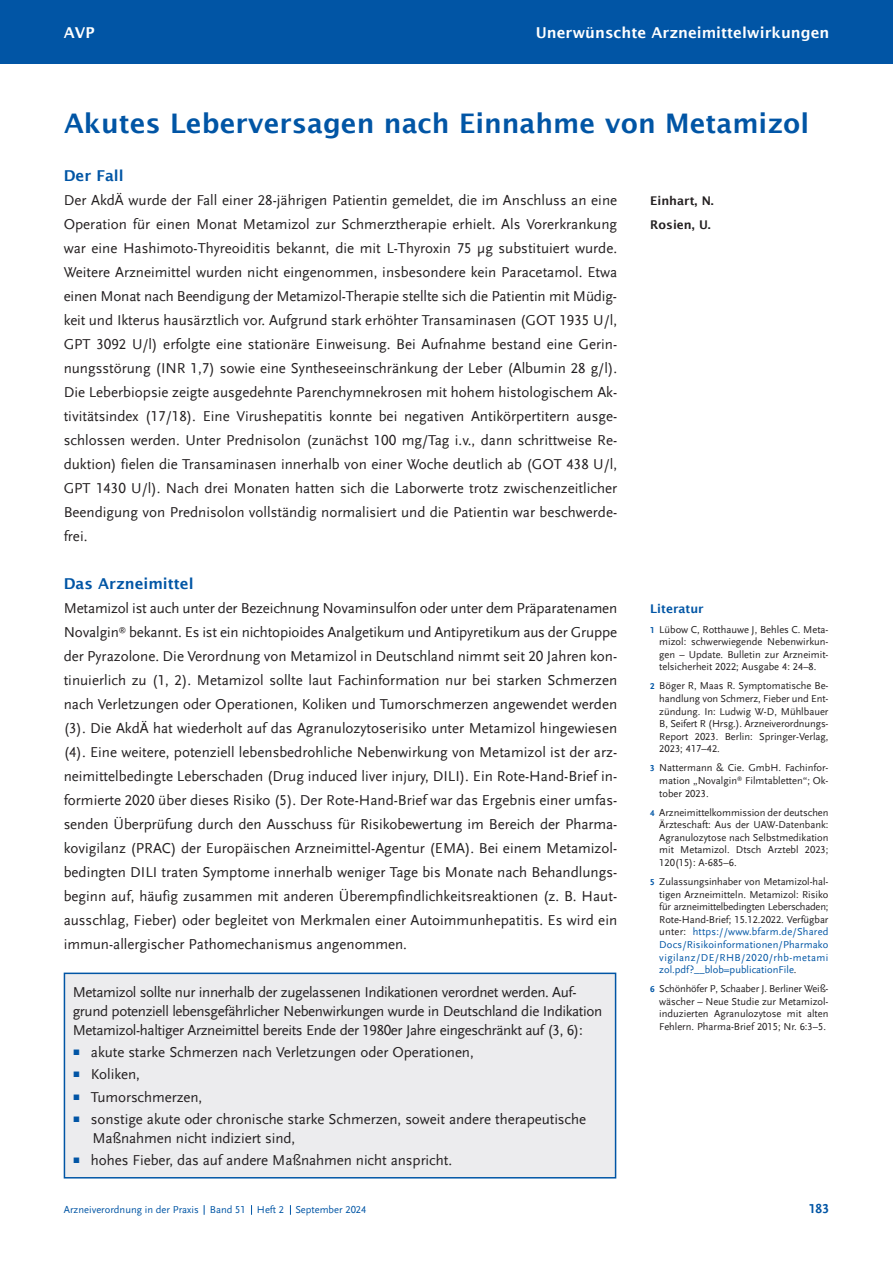
<style>
.page{position:relative;width:893px;height:1263px;background:#fff}
.page>*{position:absolute;margin:0;border:0;box-sizing:border-box;transform-origin:0 0}
.t1{font:600 27px "Lucida Sans";color:#0155a5}
.t2{font:15px/24px "Scala Sans LF";letter-spacing:-.005em;color:#231f20;text-align:justify}
.t3{font:15px/18.9px "Scala Sans LF";letter-spacing:-.025em;color:#231f20}
.t4{font:600 15px "Lucida Sans";color:#fff}
.t5{font:600 15px "Lucida Sans";color:#0155a5}
.t6{font:700 13.5px "Scala Sans LF";color:#0155a5}
.t7{font:600 12px "Lucida Sans";color:#231f20}
.t8{font:600 12px "Lucida Sans";color:#0155a5}
.t9{font:10.5px/12.6px "Scala Sans LF";color:#231f20;text-align:justify}
.t10{font:10.5px "Scala Sans LF";color:#0155a5}
.s1{font-family:"Scala Sans Expert";font-size:12px;color:#0155a5}
.s2{font-weight:700;font-size:9px;color:#0155a5}
.s3{color:#0155a5}
</style>
<div class="page">
<div style="left:0;top:0;width:893px;height:64px;background:#0155a5"></div>
<div style="left:65px;top:974px;width:550px;height:203px;background:#ececee"></div>
<div style="left:64px;top:972px;width:552px;height:206px;border:2px solid #0155a5"></div>
<p class="t4" style="left:64px;top:24px;width:32px">AVP</p>
<p class="t4" style="left:536px;top:23px;width:295px">Unerwünschte Arzneimittelwirkungen</p>
<p class="t1" style="left:64px;top:107px;width:747px">Akutes Leberversagen nach Einnahme von Metamizol</p>
<p class="t5" style="left:64px;top:167px;width:61px">Der Fall</p>
<p class="t2" style="left:64px;top:189px;width:555px">Der AkdÄ wurde der Fall einer 28-jährigen Patientin gemeldet, die im Anschluss an eine Operation für einen Monat Metamizol zur Schmerztherapie erhielt. Als Vorerkrankung war eine Hashimoto-Thyreoiditis bekannt, die mit L-Thyroxin 75 μg substituiert wurde.<br>Weitere Arzneimittel wurden nicht eingenommen, insbesondere kein Paracetamol. Etwa einen Monat nach Beendigung der Metamizol-Therapie stellte sich die Patientin mit Müdig - keit und Ikterus hausärztlich vor. Aufgrund stark erhöhter Transaminasen (GOT 1935 U/l, GPT 3092 U/l) erfolgte eine stationäre Einweisung. Bei Aufnahme bestand eine Gerin&shy;nungsstörung (INR 1,7) sowie eine Syntheseeinschränkung der Leber (Albumin 28 g/l).<br>Die Leberbiopsie zeigte ausgedehnte Parenchymnekrosen mit hohem histologischem Ak&shy;tivitätsindex (17/18). Eine Virushepatitis konnte bei negativen Antikörpertitern ausge&shy;schlossen werden. Unter Prednisolon (zunächst 100 mg/Tag i.v., dann schrittweise Re&shy;duktion) fielen die Transaminasen innerhalb von einer Woche deutlich ab (GOT 438 U/l, GPT 1430 U/l). Nach drei Monaten hatten sich die Laborwerte trotz zwischenzeitlicher Beendigung von Prednisolon vollständig normalisiert und die Patientin war beschwerde&shy;frei.</p>
<p class="t5" style="left:64px;top:575px;width:131px">Das Arzneimittel</p>
<p class="t2" style="left:64px;top:597px;width:555px">Metamizol ist auch unter der Bezeichnung Novaminsulfon oder unter dem Präparatenamen Novalgin<sup>®</sup> bekannt. Es ist ein nichtopioides Analgetikum und Antipyretikum aus der Gruppe der Pyrazolone. Die Verordnung von Metamizol in Deutschland nimmt seit 20 Jahren kon&shy;tinuierlich zu (1, 2). Metamizol sollte laut Fachinformation nur bei starken Schmerzen nach Verletzungen oder Operationen, Koliken und Tumorschmerzen angewendet werden (3). Die AkdÄ hat wiederholt auf das Agranulozytoserisiko unter Metamizol hingewiesen (4). Eine weitere, potenziell lebensbedrohliche Nebenwirkung von Metamizol ist der arz&shy;neimittelbedingte Leberschaden (Drug induced liver injury, DILI). Ein Rote-Hand-Brief in&shy;formierte 2020 über dieses Risiko (5). Der Rote-Hand-Brief war das Ergebnis einer umfas&shy;senden Überprüfung durch den Ausschuss für Risikobewertung im Bereich der Phar ma - kovigilanz (PRAC) der Europäischen Arzneimittel-Agentur (EMA). Bei einem Metamizol&shy;bedingten DILI traten Symptome innerhalb weniger Tage bis Monate nach Behandlungs&shy;beginn auf, häufig zusammen mit anderen Überempfindlichkeitsreaktionen (z. B. Haut&shy;ausschlag, Fieber) oder begleitet von Merkmalen einer Autoimmunhepatitis. Es wird ein immun-allergischer Pathomechanismus angenommen.</p>
<p class="t3" style="left:73px;top:983px;width:531px">Metamizol sollte nur innerhalb der zugelassenen Indikationen verordnet werden. Auf&shy;grund potenziell lebensgefährlicher Nebenwirkungen wurde in Deutschland die Indikation<br>Metamizol-haltiger Arzneimittel bereits Ende der 1980er Jahre eingeschränkt auf (3, 6):</p>
<p class="t2" style="left:73px;top:1041px;width:403px"><span class="s1">r</span> akute starke Schmerzen nach Verletzungen oder Operationen,</p>
<p class="t2" style="left:73px;top:1063px;width:69px"><span class="s1">r</span> Koliken,</p>
<p class="t2" style="left:73px;top:1085px;width:131px"><span class="s1">r</span> Tumorschmerzen,</p>
<p class="t2" style="left:92px;top:1110px;width:495px;line-height:18.9px;text-indent:-20px"><span class="s1">r</span> sonstige akute oder chronische starke Schmerzen, soweit andere therapeutische<br>Maßnahmen nicht indiziert sind,</p>
<p class="t2" style="left:73px;top:1149px;width:381px"><span class="s1">r</span> hohes Fieber, das auf andere Maßnahmen nicht anspricht.</p>
<p class="t7" style="left:650px;top:193px;width:65px">Einhart, N.</p>
<p class="t7" style="left:650px;top:217px;width:62px">Rosien, U.</p>
<p class="t8" style="left:650px;top:601px;width:55px">Literatur</p>
<p class="t9" style="left:659px;top:623px;width:171px;text-indent:-9px"><span class="s2">1</span> Lübow C, Rotthauwe J, Behles C. Meta&shy;mizol: schwerwiegende Nebenwirkun&shy;gen – Update. Bulletin zur Arzneimit&shy;telsicherheit 2022; Ausgabe 4: 24–8.</p>
<p class="t9" style="left:659px;top:680px;width:171px;text-indent:-9px"><span class="s2">2</span> Böger R, Maas R. Symptomatische Be&shy;hand lung von Schmerz, Fieber und Ent&shy;zündung. In: Ludwig W-D, Mühlbauer B, Seifert R (Hrsg.). Arzneiverordnungs-Report 2023. Berlin: Springer-Verlag, 2023; 417–42.</p>
<p class="t9" style="left:659px;top:762px;width:171px;text-indent:-9px"><span class="s2">3</span> Nattermann &amp; Cie. GmbH. Fachinfor&shy;mation „Novalgin<sup>®</sup> Filmtabletten“; Ok&shy;tober 2023.</p>
<p class="t9" style="left:659px;top:806px;width:171px;text-indent:-9px"><span class="s2">4</span> Arzneimittelkommission der deutschen Ärzteschaft: Aus der UAW-Datenbank:<br>Agranulozytose nach Selbstmedikation mit Metamizol. Dtsch Arztebl 2023; 120(15): A-685–6.</p>
<p class="t9" style="left:659px;top:876px;width:171px;text-indent:-9px"><span class="s2">5</span> Zulassungsinhaber von Metamizol-hal&shy;tigen Arzneimitteln. Metamizol: Risiko für arzneimittelbedingten Leberschaden; Rote-Hand-Brief; 15.12.2022. Verfügbar unter: <span class="s3">https://www.bfarm.de/Shared Docs/Risikoinformationen/Pharmako vigilanz/DE/RHB/2020/rhb-metami zol.pdf?__blob=publicationFile</span>.</p>
<p class="t9" style="left:659px;top:983px;width:171px;text-indent:-9px"><span class="s2">6</span> Schönhöfer P, Schaaber J. Berliner Weiß&shy;wäscher – Neue Studie zur Metamizol&shy;induzierten Agranulozytose mit alten Fehlern. Pharma-Brief 2015; Nr. 6:3–5.</p>
<p class="t10" style="left:64px;top:1204px;width:304px">Arzneiverordnung in der Praxis Band 51 Heft 2 September 2024</p>
<p class="t6" style="left:809px;top:1202px;width:22px">183</p>
</div>
